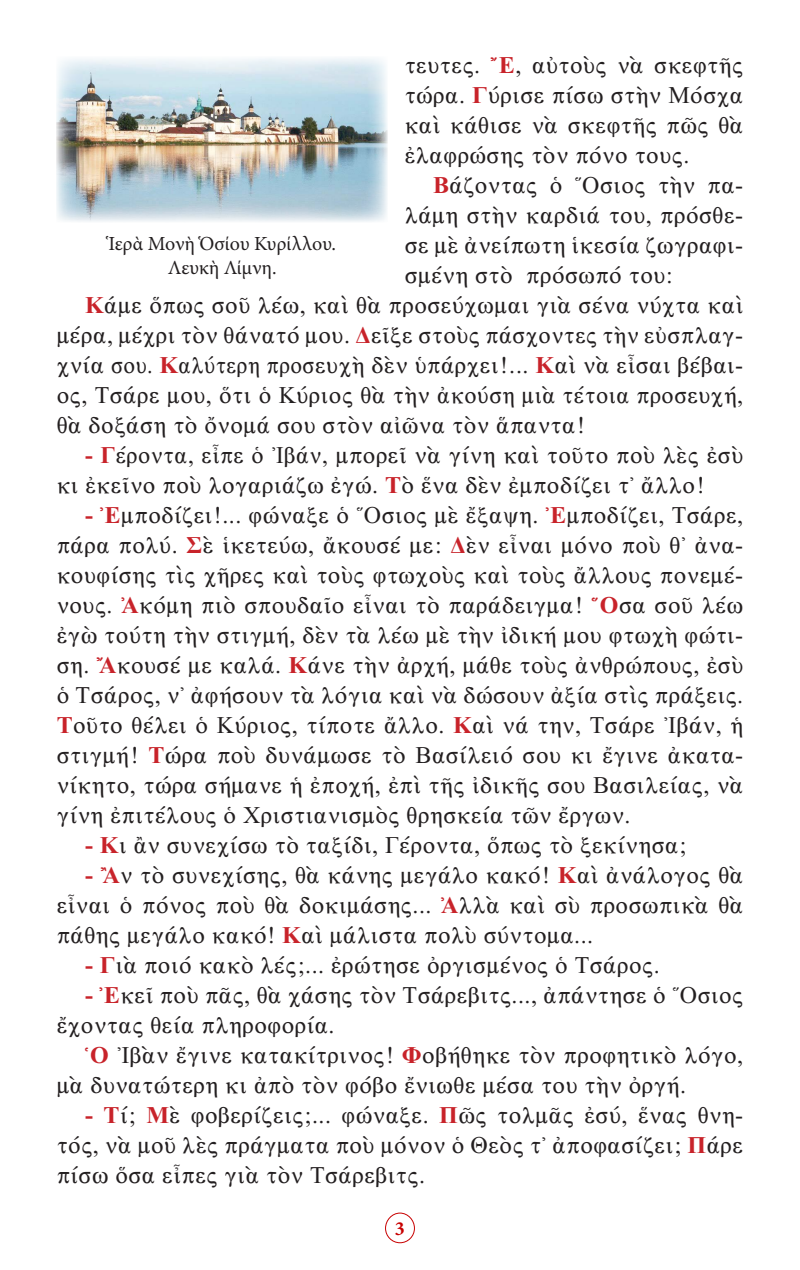
<style>
.page{position:relative;width:800px;height:1270px;background:#fff}
.page>*{position:absolute;margin:0;border:0;box-sizing:border-box;transform-origin:0 0}
.t1{font:24px/30px "CTOS New Times Roman Test 1";letter-spacing:.02em;color:#231f20;text-align:justify}
.t2{font:20px "Minion Pro";color:#231f20}
.t3{font:700 20px "Minion Pro";color:#c80000}
.s1{font-family:"CTOS New Times Bold Test 1";color:#c8232a}
</style>
<div class="page">
<div style="left:385px;top:1213px;width:30px;height:30px;border:1px solid #c80000;border-radius:50%"></div>
<img style="left:57px;top:58px;width:331px;height:164px">
<p class="t1" style="left:405px;top:50px;width:340px">τευτες. <span class="s1">Ἔ</span>, αὐτοὺς νὰ σκεφτῆς τώρα. <span class="s1">Γ</span>ύρισε πίσω στὴν Μόσχα καὶ κάθισε νὰ σκεφτῆς πῶς θὰ ἐλαφρώσης τὸν πόνο τους.</p>
<p class="t1" style="left:405px;top:170px;width:340px;text-indent:28px"><span class="s1">Β</span>άζοντας ὁ Ὅσιος τὴν πα&shy;λάμη στὴν καρδιά του, πρόσθε&shy;σε μὲ ἀνείπωτη ἱκεσία ζωγραφι&shy;σμένη στὸ πρόσωπό του:</p>
<p class="t1" style="left:57px;top:290px;width:688px;text-indent:28px"><span class="s1">Κ</span>άμε ὅπως σοῦ λέω, καὶ θὰ προσεύχωμαι γιὰ σένα νύχτα καὶ μέρα, μέχρι τὸν θάνατό μου. <span class="s1">Δ</span>εῖξε στοὺς πάσχοντες τὴν εὐσπλαγ&shy;χνία σου. <span class="s1">Κ</span>αλύτερη προσευχὴ δὲν ὑπάρχει!... <span class="s1">Κ</span>αὶ νὰ εἶσαι βέβαι&shy;ος, Τσάρε μου, ὅτι ὁ Κύριος θὰ τὴν ἀκούση μιὰ τέτοια προσευχή, θὰ δοξάση τὸ ὄνομά σου στὸν αἰῶνα τὸν ἅπαντα!</p>
<p class="t1" style="left:57px;top:440px;width:688px;text-indent:28px"><span class="s1">- Γ</span>έροντα, εἶπε ὁ Ἰβάν, μπορεῖ νὰ γίνη καὶ τοῦτο ποὺ λὲς ἐσὺ κι ἐκεῖνο ποὺ λογαριάζω ἐγώ. <span class="s1">Τ</span>ὸ ἕνα δὲν ἐμποδίζει τ᾿ ἄλλο!</p>
<p class="t1" style="left:57px;top:500px;width:688px;text-indent:28px"><span class="s1">- Ἐ</span>μποδίζει!... φώναξε ὁ Ὅσιος μὲ ἔξαψη. <span class="s1">Ἐ</span>μποδίζει, Τσάρε, πάρα πολύ. <span class="s1">Σ</span>ὲ ἱκετεύω, ἄκουσέ με: <span class="s1">Δ</span>ὲν εἶναι μόνο ποὺ θ᾿ ἀνα&shy;κουφίσης τὶς χῆρες καὶ τοὺς φτωχοὺς καὶ τοὺς ἄλλους πονεμέ&shy;νους. <span class="s1">Ἀ</span>κόμη πιὸ σπουδαῖο εἶναι τὸ παράδειγμα! <span class="s1">Ὅ</span>σα σοῦ λέω ἐγὼ τούτη τὴν στιγμή, δὲν τὰ λέω μὲ τὴν ἰδική μου φτωχὴ φώτι&shy;ση. <span class="s1">Ἄ</span>κουσέ με καλά. <span class="s1">Κ</span>άνε τὴν ἀρχή, μάθε τοὺς ἀνθρώπους, ἐσὺ ὁ Τσάρος, ν᾿ ἀφήσουν τὰ λόγια καὶ νὰ δώσουν ἀξία στὶς πράξεις.<br><span class="s1">Τ</span>οῦτο θέλει ὁ Κύριος, τίποτε ἄλλο. <span class="s1">Κ</span>αὶ νά την, Τσάρε Ἰβάν, ἡ στιγμή! <span class="s1">Τ</span>ώρα ποὺ δυνάμωσε τὸ Βασίλειό σου κι ἔγινε ἀκατα&shy;νίκητο, τώρα σήμανε ἡ ἐποχή, ἐπὶ τῆς ἰδικῆς σου Βασιλείας, νὰ γίνη ἐπιτέλους ὁ Χριστιανισμὸς θρησκεία τῶν ἔργων.</p>
<p class="t1" style="left:85px;top:830px;width:603px"><span class="s1">- Κ</span>ι ἂν συνεχίσω τὸ ταξίδι, Γέροντα, ὅπως τὸ ξεκίνησα;</p>
<p class="t1" style="left:57px;top:860px;width:688px;text-indent:28px"><span class="s1">- Ἂ</span>ν τὸ συνεχίσης, θὰ κάνης μεγάλο κακό! <span class="s1">Κ</span>αὶ ἀνάλογος θὰ εἶναι ὁ πόνος ποὺ θὰ δοκιμάσης... <span class="s1">Ἀ</span>λλὰ καὶ σὺ προσωπικὰ θὰ πάθης μεγάλο κακό! <span class="s1">Κ</span>αὶ μάλιστα πολὺ σύντομα...</p>
<p class="t1" style="left:85px;top:950px;width:576px"><span class="s1">- Γ</span>ιὰ ποιό κακὸ λές;... ἐρώτησε ὀργισμένος ὁ Τσάρος.</p>
<p class="t1" style="left:57px;top:980px;width:688px;text-indent:28px"><span class="s1">- Ἐ</span>κεῖ ποὺ πᾶς, θὰ χάσης τὸν Τσάρεβιτς..., ἀπάντησε ὁ Ὅσιος ἔχοντας θεία πληροφορία.</p>
<p class="t1" style="left:57px;top:1040px;width:688px;text-indent:28px"><span class="s1">Ὁ</span> Ἰβὰν ἔγινε κατακίτρινος! <span class="s1">Φ</span>οβήθηκε τὸν προφητικὸ λόγο, μὰ δυνατώτερη κι ἀπὸ τὸν φόβο ἔνιωθε μέσα του τὴν ὀργή.</p>
<p class="t1" style="left:57px;top:1100px;width:688px;text-indent:28px"><span class="s1">- Τ</span>ί; <span class="s1">Μ</span>ὲ φοβερίζεις;... φώναξε. <span class="s1">Π</span>ῶς τολμᾶς ἐσύ, ἕνας θνη&shy;τός, νὰ μοῦ λὲς πράγματα ποὺ μόνον ὁ Θεὸς τ᾿ ἀποφασίζει; <span class="s1">Π</span>άρε πίσω ὅσα εἶπες γιὰ τὸν Τσάρεβιτς.</p>
<p class="t2" style="left:108px;top:230px;width:229px">Ἱερὰ Μονὴ Ὁσίου Κυρίλλου.</p>
<p class="t2" style="left:168px;top:254px;width:110px">Λευκὴ Λίμνη.</p>
<p class="t3" style="left:395px;top:1214px;width:11px">3</p>
</div>
